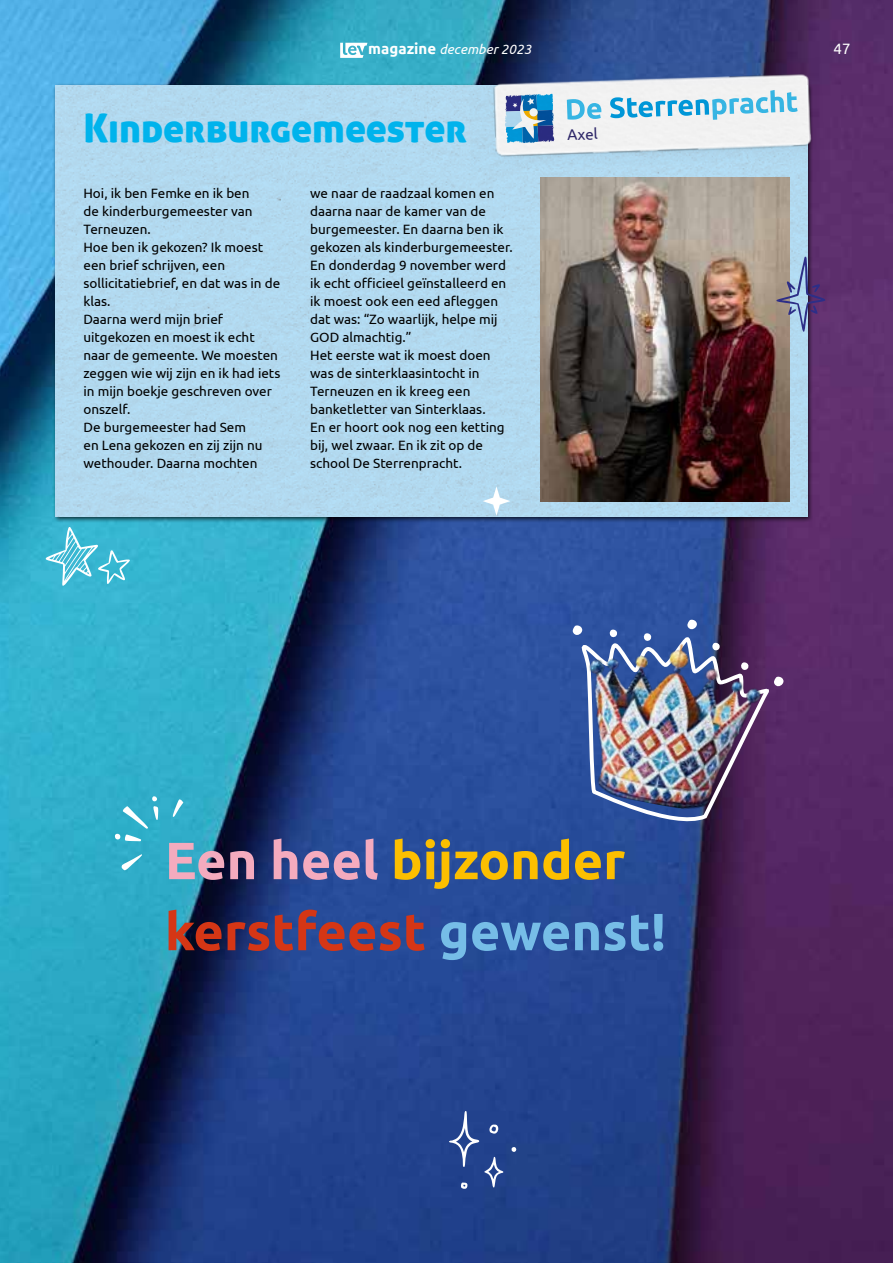
<style>
.page{position:relative;width:893px;height:1263px;background:#fff}
.page>*{position:absolute;margin:0;border:0;box-sizing:border-box;transform-origin:0 0}
.t1{font:700 52.35px/71.1px "Ubuntu";color:#d53615}
.t2{font:39px "Aller Display";color:#00b3ec}
.t3{font:15.3px "Ubuntu";color:#312a6f}
.t4{font:15px "Ubuntu";color:#fff}
.t5{font:13.5px/18px "Ubuntu";color:#000}
.t6{font:italic 13.5px "Ubuntu";color:#fff}
.s1{font-weight:700;font-style:normal;font-size:15px}
.s2{color:#f4abbe}
.s3{color:#fcbf00}
.s4{color:#76bde7}
</style>
<div class="page">
<img style="left:0;top:0;width:893px;height:1263px">
<div style="left:52px;top:82px;width:761px;height:440px;background:#000;opacity:.75"></div>
<div style="left:56px;top:85px;width:751px;height:432px;background:#b2d9ef"></div>
<svg style="left:483px;top:486px;width:27px;height:30px"></svg>
<svg style="left:45px;top:527px;width:87px;height:59px"></svg>
<img style="left:540px;top:178px;width:250px;height:323px">
<svg style="left:776px;top:257px;width:49px;height:75px"></svg>
<svg style="left:511px;top:1146px;width:6px;height:6px"></svg>
<svg style="left:449px;top:1111px;width:54px;height:78px"></svg>
<svg style="left:572px;top:619px;width:212px;height:210px"></svg>
<img style="left:563px;top:623px;width:209px;height:197px">
<svg style="left:115px;top:796px;width:43px;height:45px"></svg>
<svg style="left:172px;top:799px;width:11px;height:18px"></svg>
<svg style="left:121px;top:854px;width:21px;height:17px"></svg>
<img style="left:468px;top:58px;width:356px;height:113px">
<svg style="left:498px;top:80px;width:311px;height:73px"></svg>
<svg style="left:340px;top:43px;width:27px;height:15px"></svg>
<p class="t6" style="left:368px;top:41px;width:165px"><span class="s1">magazine</span> december 2023</p>
<p class="t4" style="left:833px;top:40px;width:18px">47</p>
<h2 class="t2" style="left:83px;top:103px;width:385px">Kinderburgemeester</h2>
<p class="t5" style="left:83px;top:184px;width:198px">Hoi, ik ben Femke en ik ben<br>de kinderburgemeester van<br>Terneuzen.<br>Hoe ben ik gekozen? Ik moest een brief schrijven, een sollicitatiebrief, en dat was in de klas.<br>Daarna werd mijn brief uitgekozen en moest ik echt naar de gemeente. We moesten zeggen wie wij zijn en ik had iets in mijn boekje geschreven over onszelf.<br>De burgemeester had Sem<br>en Lena gekozen en zij zijn nu wethouder. Daarna mochten</p>
<p class="t5" style="left:310px;top:184px;width:204px">we naar de raadzaal komen en daarna naar de kamer van de burgemeester. En daarna ben ik gekozen als kinderburgemeester.<br>En donderdag 9 november werd ik echt officieel geïnstalleerd en ik moest ook een eed afleggen dat was: “Zo waarlijk, helpe mij<br>GOD almachtig.”<br>Het eerste wat ik moest doen was de sinterklaasintocht in<br>Terneuzen en ik kreeg een banketletter van Sinterklaas.<br>En er hoort ook nog een ketting bij, wel zwaar. En ik zit op de school De Sterrenpracht.</p>
<p class="t3" style="left:567px;top:126px;width:32px;rotate:-2deg">Axel</p>
<h1 class="t1" style="left:165px;top:824px;width:502px"><span class="s2">Een heel</span> <span class="s3">bijzonder </span>kerstfeest <span class="s4">gewenst!</span></h1>
</div>
